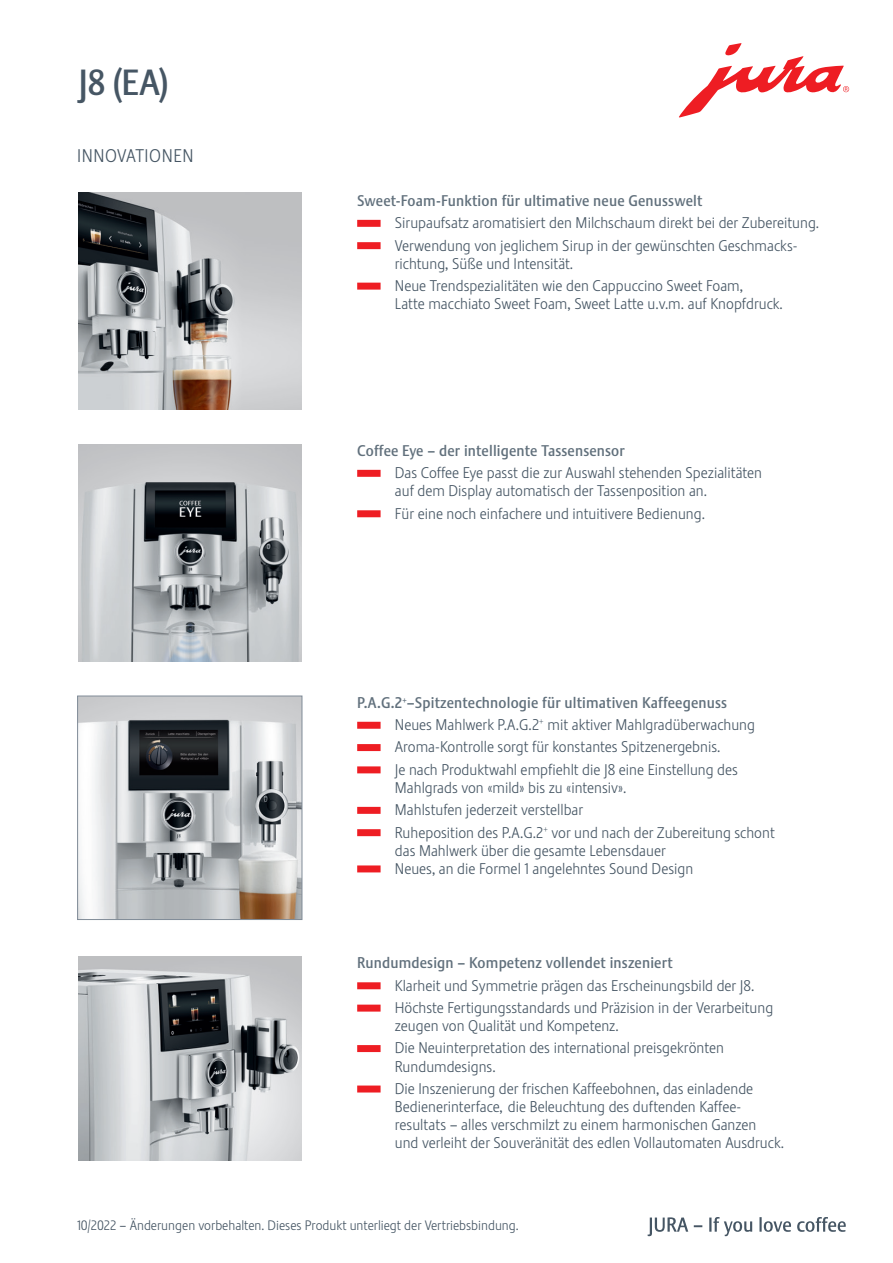
<style>
.page{position:relative;width:893px;height:1263px;background:#fff}
.page>*{position:absolute;margin:0;border:0;box-sizing:border-box;transform-origin:0 0}
.t1{font:500 36px "Stalemate LF";color:#465664}
.t2{font:300 18.15px "Stalemate LF";letter-spacing:.03em;color:#465664}
.t3{font:300 15.3px/22.4px "Stalemate LF";color:#465664}
.t4{font:500 15.3px "Stalemate LF";letter-spacing:.01em;color:#61707c}
.t5{font:300 13.5px "Stalemate LF";color:#465664}
.s1{font-weight:500;color:#61707c}
</style>
<div class="page">
<svg style="left:679px;top:43px;width:170px;height:74px"></svg>
<div style="left:357px;top:220px;width:24px;height:7px;background:#ee1d23"></div>
<div style="left:357px;top:242px;width:24px;height:7px;background:#ee1d23"></div>
<div style="left:357px;top:283px;width:24px;height:7px;background:#ee1d23"></div>
<div style="left:357px;top:470px;width:24px;height:7px;background:#ee1d23"></div>
<div style="left:357px;top:510px;width:24px;height:7px;background:#ee1d23"></div>
<div style="left:357px;top:982px;width:24px;height:7px;background:#ee1d23"></div>
<div style="left:357px;top:1004px;width:24px;height:7px;background:#ee1d23"></div>
<div style="left:357px;top:1045px;width:24px;height:7px;background:#ee1d23"></div>
<div style="left:357px;top:1085px;width:24px;height:7px;background:#ee1d23"></div>
<div style="left:357px;top:722px;width:24px;height:7px;background:#ee1d23"></div>
<div style="left:357px;top:744px;width:24px;height:7px;background:#ee1d23"></div>
<div style="left:357px;top:766px;width:24px;height:7px;background:#ee1d23"></div>
<div style="left:357px;top:807px;width:24px;height:7px;background:#ee1d23"></div>
<div style="left:357px;top:829px;width:24px;height:7px;background:#ee1d23"></div>
<div style="left:357px;top:865px;width:24px;height:7px;background:#ee1d23"></div>
<img style="left:78px;top:192px;width:224px;height:218px">
<img style="left:78px;top:444px;width:224px;height:218px">
<img style="left:78px;top:956px;width:224px;height:204px">
<img style="left:80px;top:698px;width:220px;height:220px">
<div style="left:78px;top:696px;width:224px;height:224px;border:1px solid #818c98"></div>
<svg style="left:648px;top:1217px;width:198px;height:19px"></svg>
<h1 class="t1" style="left:79px;top:61px;width:92px">J8 (EA)</h1>
<p class="t2" style="left:77px;top:145px;width:118px">INNOVATIONEN</p>
<p class="t4" style="left:357px;top:191px;width:347px">Sweet-Foam-Funktion für ultimative neue Genusswelt</p>
<p class="t3" style="left:395px;top:212px;width:426px">Sirupaufsatz aromatisiert den Milchschaum direkt bei der Zubereitung.<br>Verwendung von jeglichem Sirup in der gewünschten Geschmacks-</p>
<p class="t3" style="left:395px;top:252px;width:350px">richtung, Süße und Intensität.<br>Neue Trendspezialitäten wie den Cappuccino Sweet Foam,</p>
<p class="t3" style="left:395px;top:292px;width:390px">Latte macchiato Sweet Foam, Sweet Latte u.v.m. auf Knopfdruck.</p>
<p class="t4" style="left:357px;top:441px;width:269px">Coffee Eye – der intelligente Tassensensor</p>
<p class="t3" style="left:395px;top:464px;width:369px;line-height:18.1px">Das Coffee Eye passt die zur Auswahl stehenden Spezialitäten auf dem Display automatisch der Tassenposition an.</p>
<p class="t3" style="left:395px;top:502px;width:312px">Für eine noch einfachere und intuitivere Bedienung.</p>
<p class="t3" style="left:395px;top:691px;width:362px;text-indent:-38px"><span class="s1">P.A.G.2</span><sup>+</sup><span class="s1">–Spitzentechnologie für ultimativen Kaffeegenuss </span>Neues Mahlwerk P.A.G.2<sup>+</sup> mit aktiver Mahlgradüberwachung Aroma-Kontrolle sorgt für konstantes Spitzenergebnis.<br>Je nach Produktwahl empfiehlt die J8 eine Einstellung des</p>
<p class="t3" style="left:395px;top:776px;width:381px">Mahlgrads von «mild» bis zu «intensiv».<br>Mahlstufen jederzeit verstellbar<br>Ruheposition des P.A.G.2<sup>+</sup> vor und nach der Zubereitung schont</p>
<p class="t3" style="left:395px;top:841px;width:300px;line-height:18.1px">das Mahlwerk über die gesamte Lebensdauer<br>Neues, an die Formel 1 angelehntes Sound Design</p>
<p class="t4" style="left:357px;top:954px;width:317px">Rundumdesign – Kompetenz vollendet inszeniert</p>
<p class="t3" style="left:395px;top:974px;width:380px">Klarheit und Symmetrie prägen das Erscheinungsbild der J8.<br>Höchste Fertigungsstandards und Präzision in der Verarbeitung</p>
<p class="t3" style="left:395px;top:1014px;width:331px">zeugen von Qualität und Kompetenz.<br>Die Neuinterpretation des international preisgekrönten</p>
<p class="t3" style="left:395px;top:1055px;width:360px">Rundumdesigns.<br>Die Inszenierung der frischen Kaffeebohnen, das einladende</p>
<p class="t3" style="left:395px;top:1097px;width:391px;line-height:18.1px">Bedienerinterface, die Beleuchtung des duftenden Kaffee&shy;resultats – alles verschmilzt zu einem harmonischen Ganzen<br>und verleiht der Souveränität des edlen Vollautomaten Ausdruck.</p>
<p class="t5" style="left:77px;top:1217px;width:443px">10/2022 – Änderungen vorbehalten. Dieses Produkt unterliegt der Vertriebsbindung.</p>
</div>
